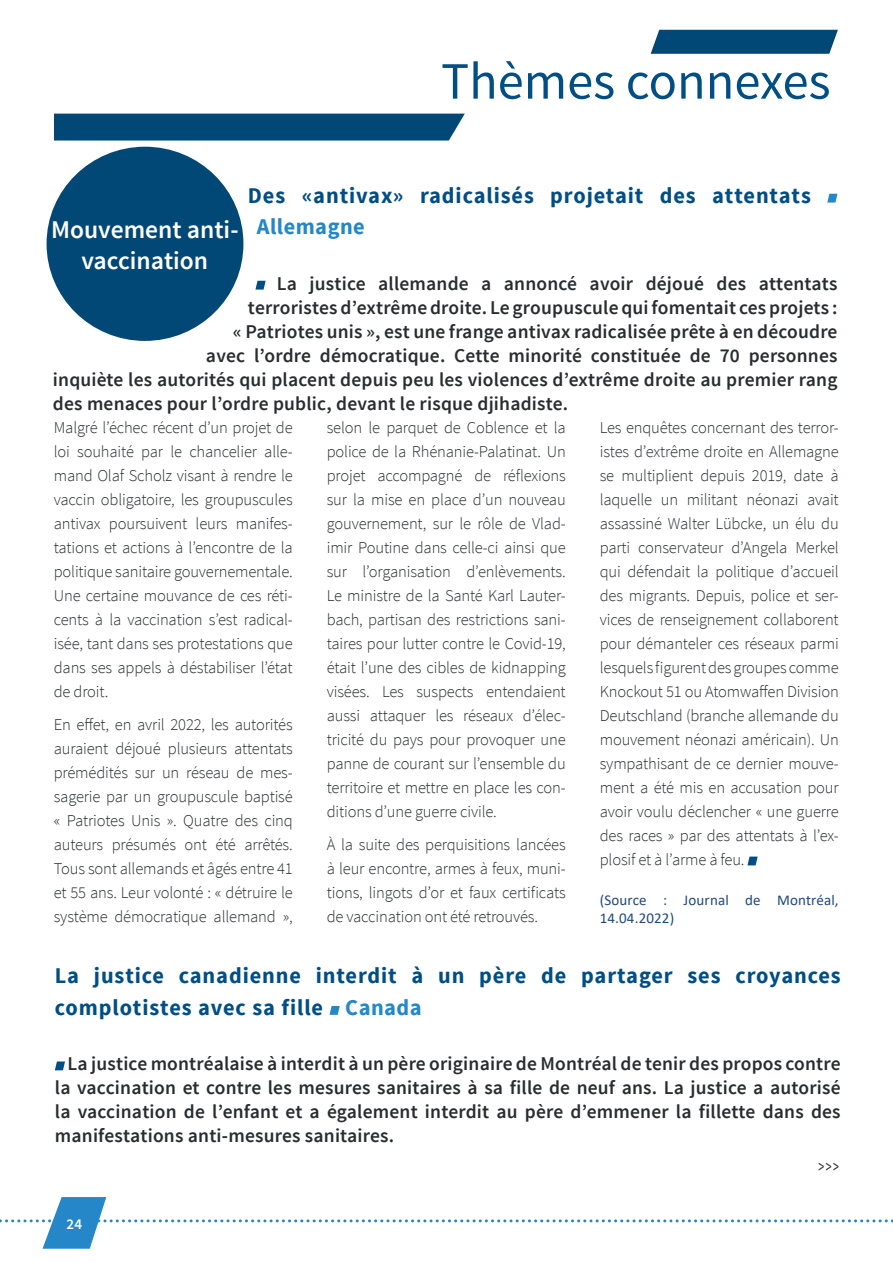
<style>
.page{position:relative;width:893px;height:1263px;background:#fff}
.page>*{position:absolute;margin:0;border:0;box-sizing:border-box;transform-origin:0 0}
.t1{font:52.5px "Source Sans Pro";color:#014e85}
.t2{font:600 25.5px/30.6px "Source Sans Pro";color:#fff;text-align:center}
.t3{font:700 22.5px/31.5px "Source Sans Pro";letter-spacing:.04em;color:#014e85}
.t4{font:600 19.5px/24px "Source Sans Pro";letter-spacing:.01em;color:#292d2f;text-align:justify}
.t5{font:19.5px "Source Sans Pro";color:#333;scale:.6 1}
.t6{font:300 16.5px/24px "Source Sans Pro";letter-spacing:-.01em;color:#292d2f;text-align:justify}
.t7{font:15px/18px "Calibri";letter-spacing:.01em;color:#1f497d}
.t8{font:600 15px "Source Sans Pro";color:#fff}
.s1{color:#2487c8}
</style>
<div class="page">
<svg style="left:0;top:1197px;width:893px;height:52px"></svg>
<div style="left:54px;top:114px;width:411px;height:27px;background:#024876"></div>
<svg style="left:651px;top:30px;width:187px;height:24px;background:#0f517d"></svg>
<div style="left:47px;top:147px;width:196px;height:194px;background:#024876;border-radius:50%"></div>
<svg style="left:827px;top:194px;width:10px;height:9px"></svg>
<svg style="left:255px;top:281px;width:11px;height:9px"></svg>
<svg style="left:747px;top:856px;width:11px;height:9px"></svg>
<svg style="left:330px;top:1006px;width:10px;height:9px"></svg>
<svg style="left:55px;top:1061px;width:10px;height:9px"></svg>
<p class="t1" style="left:441px;top:49px;width:391px">Thèmes connexes</p>
<p class="t3" style="left:257px;top:180px;width:555px;text-indent:-9px">Des «antivax» radicalisés projetait des attentats<br><span class="s1">Allemagne</span></p>
<p class="t4" style="left:277px;top:272px;width:562px">La justice allemande a annoncé avoir déjoué des attentats</p>
<p class="t4" style="left:248px;top:296px;width:591px">terroristes d’extrême droite. Le groupuscule qui fomentait ces projets :</p>
<p class="t4" style="left:233px;top:320px;width:606px">« Patriotes unis », est une frange antivax radicalisée prête à en découdre</p>
<p class="t4" style="left:206px;top:344px;width:633px">avec l’ordre démocratique. Cette minorité constituée de 70 personnes</p>
<p class="t4" style="left:53px;top:368px;width:786px">inquiète les autorités qui placent depuis peu les violences d’extrême droite au premier rang</p>
<p class="t4" style="left:53px;top:392px;width:517px">des menaces pour l’ordre public, devant le risque djihadiste.</p>
<p class="t6" style="left:54px;top:416px;width:240px">Malgré l’échec récent d’un projet de loi souhaité par le chancelier alle&shy;mand Olaf Scholz visant à rendre le vaccin obligatoire, les groupuscules antivax poursuivent leurs manifes&shy;tations et actions à l’encontre de la politique sanitaire gouvernementale.<br>Une certaine mouvance de ces réti&shy;cents à la vaccination s’est radical&shy;isée, tant dans ses protestations que dans ses appels à déstabiliser l’état de droit.</p>
<p class="t6" style="left:54px;top:712px;width:240px">En effet, en avril 2022, les autorités auraient déjoué plusieurs attentats prémédités sur un réseau de mes&shy;sagerie par un groupuscule baptisé « Patriotes Unis ». Quatre des cinq auteurs présumés ont été arrêtés.<br>Tous sont allemands et âgés entre 41 et 55 ans. Leur volonté : « détruire le système démocratique allemand »,</p>
<p class="t2" style="left:51px;top:215px;width:189px">Mouvement anti&shy;vaccination</p>
<p class="t6" style="left:327px;top:416px;width:240px">selon le parquet de Coblence et la police de la Rhénanie-Palatinat. Un projet accompagné de réflexions sur la mise en place d’un nouveau gouvernement, sur le rôle de Vlad&shy;imir Poutine dans celle-ci ainsi que sur l’organisation d’enlèvements.<br>Le ministre de la Santé Karl Lauter&shy;bach, partisan des restrictions sani&shy;taires pour lutter contre le Covid-19, était l’une des cibles de kidnapping visées. Les suspects entendaient aussi attaquer les réseaux d’élec&shy;tricité du pays pour provoquer une panne de courant sur l’ensemble du territoire et mettre en place les con&shy;ditions d’une guerre civile.</p>
<p class="t6" style="left:327px;top:832px;width:240px">À la suite des perquisitions lancées à leur encontre, armes à feux, muni&shy;tions, lingots d’or et faux certificats de vaccination ont été retrouvés.</p>
<p class="t6" style="left:600px;top:416px;width:240px">Les enquêtes concernant des terror&shy;istes d’extrême droite en Allemagne se multiplient depuis 2019, date à laquelle un militant néonazi avait assassiné Walter Lübcke, un élu du parti conservateur d’Angela Merkel qui défendait la politique d’accueil des migrants. Depuis, police et ser&shy;vices de renseignement collaborent pour démanteler ces réseaux parmi lesquels figurent des groupes comme Knockout 51 ou Atomwaffen Division Deutschland (branche allemande du mouvement néonazi américain). Un sympathisant de ce dernier mouve&shy;ment a été mis en accusation pour avoir voulu déclencher « une guerre des races » par des attentats à l’ex&shy;plosif et à l’arme à feu.</p>
<p class="t7" style="left:600px;top:890px;width:240px">(Source : Journal de Montréal,<br>14.04.2022)</p>
<p class="t3" style="left:55px;top:961px;width:787px">La justice canadienne interdit à un père de partager ses croyances complotistes avec sa fille <span class="s1">Canada</span></p>
<p class="t4" style="left:55px;top:1052px;width:787px;text-indent:13px">La justice montréalaise à interdit à un père originaire de Montréal de tenir des propos contre la vaccination et contre les mesures sanitaires à sa fille de neuf ans. La justice a autorisé la vaccination de l’enfant et a également interdit au père d’emmener la fillette dans des manifestations anti-mesures sanitaires.</p>
<p class="t5" style="left:818px;top:1154px;width:36px">&gt;&gt;&gt;</p>
<p class="t8" style="left:67px;top:1214px;width:17px">24</p>
</div>
